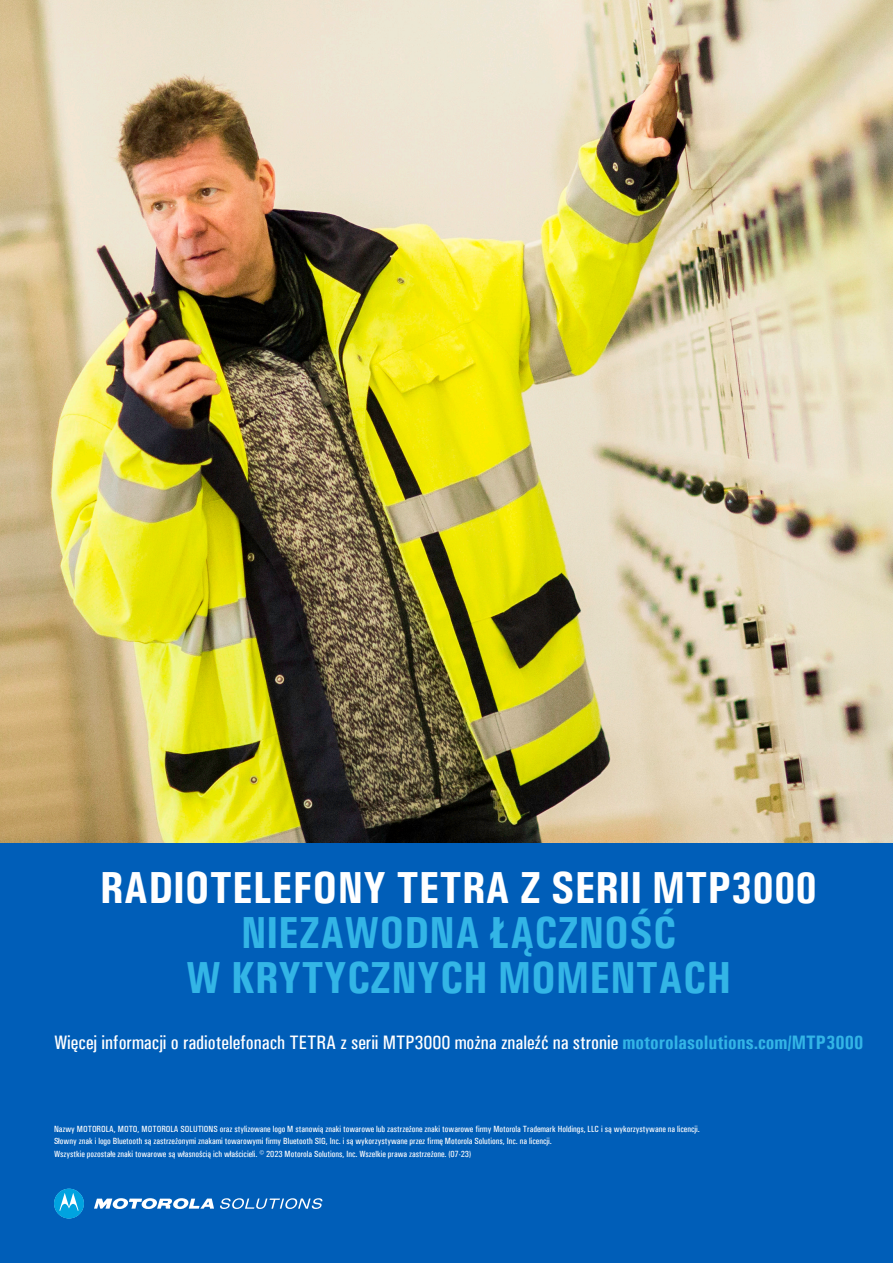
<style>
.page{position:relative;width:893px;height:1263px;background:#fff}
.page>*{position:absolute;margin:0;border:0;box-sizing:border-box;transform-origin:0 0}
.t1{font:700 45px/45px "Univers Condensed";color:#33b5e6;text-align:center}
.t2{font:700 45px "Univers Condensed";color:#fff}
.t3{font:500 19.5px "Univers Condensed";color:#fff}
.t4{font:500 9px/12.3px "Univers Condensed";color:#fff}
.s1{font-weight:700;color:#33b5e6}
</style>
<div class="page">
<div style="left:0;top:829px;width:893px;height:434px;background:#005eb8"></div>
<svg style="left:94px;top:1198px;width:120px;height:11px"></svg>
<svg style="left:54px;top:1188px;width:30px;height:30px"></svg>
<svg style="left:220px;top:1198px;width:102px;height:11px"></svg>
<img style="left:0;top:0;width:893px;height:842px">
<p class="t2" style="left:100px;top:860px;width:718px">RADIOTELEFONY TETRA Z SERII MTP3000</p>
<p class="t1" style="left:186px;top:909px;width:547px">NIEZAWODNA ŁĄCZNOŚĆ<br>W KRYTYCZNYCH MOMENTACH</p>
<p class="t3" style="left:54px;top:1031px;width:811px">Więcej informacji o radiotelefonach TETRA z serii MTP3000 można znaleźć na stronie <span class="s1">motorolasolutions.com/MTP3000</span></p>
<p class="t4" style="left:54px;top:1123px;width:647px">Nazwy MOTOROLA, MOTO, MOTOROLA SOLUTIONS oraz stylizowane logo M stanowią znaki towarowe lub zastrzeżone znaki towarowe firmy Motorola Trademark Holdings, LLC i są wykorzystywane na licencji.<br>Słowny znak i logo Bluetooth są zastrzeżonymi znakami towarowymi firmy Bluetooth SIG, Inc. i są wykorzystywane przez firmę Motorola Solutions, Inc. na licencji.<br>Wszystkie pozostałe znaki towarowe są własnością ich właścicieli. © 2023 Motorola Solutions, Inc. Wszelkie prawa zastrzeżone. (07-23)</p>
</div>
